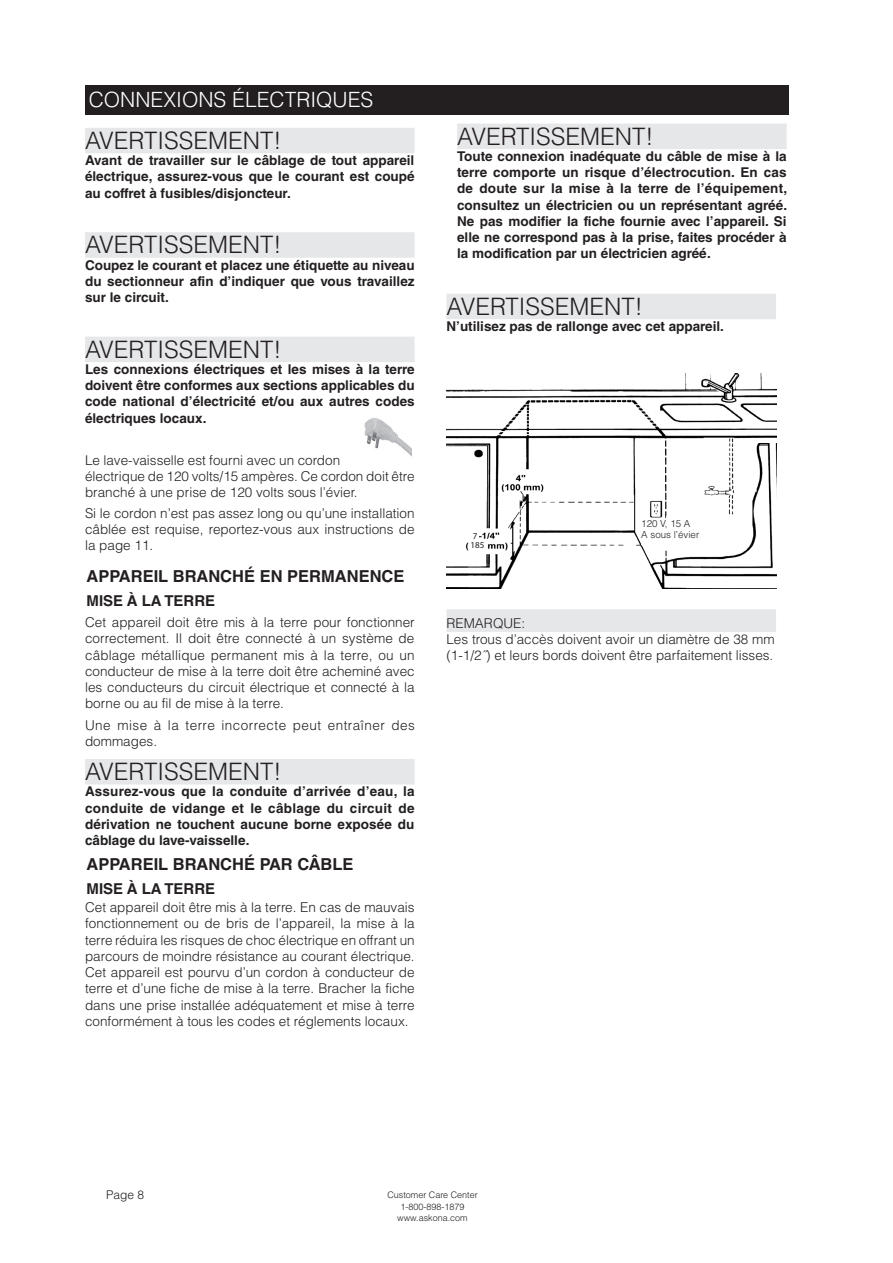
<style>
.page{position:relative;width:893px;height:1263px;background:#fff}
.page>*{position:absolute;margin:0;border:0;box-sizing:border-box;transform-origin:0 0}
.VARNING__text{font:300 24px "Helvetica LT Std";color:#231f20}
.Subhead_1{font:300 21px "Helvetica LT Std";color:#fff}
.Subhead_2{font:700 16.5px "Helvetica LT Std";color:#231f20}
.Subhead_2-2{font:700 15px "Helvetica LT Std";color:#231f20}
.Body_text{font:300 13.5px/16.2px "Helvetica LT Std";color:#231f20;text-align:justify}
.Body_text-2{font:700 13.5px/16.2px "Helvetica LT Std";color:#231f20;text-align:justify}
.Body_text-3{font:300 13.5px/16.2px "Helvetica LT Std";letter-spacing:.035em;color:#231f20}
.OBS__text{font:300 13.5px "Helvetica LT Std";color:#231f20}
.t1{font:300 12px "Helvetica LT Std";color:#231f20}
.Body_text-4{font:300 9.75px "Helvetica LT Std";color:#231f20}
.t2{font:300 9px/12px "Helvetica LT Std";color:#231f20;text-align:center}
.t3{font:9px "Myriad";color:#231f20}
</style>
<div class="page">
<div style="left:85px;top:128px;width:330px;height:25px;background:#e6e7e9"></div>
<div style="left:85px;top:232px;width:330px;height:26px;background:#e6e7e9"></div>
<div style="left:85px;top:337px;width:330px;height:25px;background:#e6e7e9"></div>
<div style="left:85px;top:759px;width:330px;height:25px;background:#e6e7e9"></div>
<div style="left:446px;top:609px;width:330px;height:23px;background:#e6e7e9"></div>
<div style="left:446px;top:294px;width:330px;height:25px;background:#e6e7e9"></div>
<img style="left:364px;top:418px;width:47px;height:38px">
<div style="left:85px;top:85px;width:704px;height:30px;background:#231f20"></div>
<img style="left:446px;top:374px;width:330px;height:215px">
<div style="left:469px;top:541px;width:16px;height:9px;background:#fff"></div>
<div style="left:472px;top:529px;width:7px;height:11px;background:#fff"></div>
<div style="left:641px;top:519px;width:87px;height:23px;background:#fff"></div>
<div style="left:457px;top:124px;width:330px;height:25px;background:#e6e7e9"></div>
<p class="Subhead_1" style="left:89px;top:87px;width:286px">CONNEXIONS ÉLECTRIQUES</p>
<p class="VARNING__text" style="left:85px;top:126px;width:198px">AVERTISSEMENT!</p>
<p class="Body_text-2" style="left:85px;top:152px;width:331px">Avant de travailler sur le câblage de tout appareil électrique, assurez-vous que le courant est coupé au coffret à fusibles/disjoncteur.</p>
<p class="VARNING__text" style="left:85px;top:230px;width:198px">AVERTISSEMENT!</p>
<p class="Body_text-2" style="left:85px;top:257px;width:331px">Coupez le courant et placez une étiquette au niveau du sectionneur afin d’indiquer que vous travaillez sur le circuit.</p>
<p class="VARNING__text" style="left:85px;top:334px;width:198px">AVERTISSEMENT!</p>
<p class="Body_text-2" style="left:85px;top:361px;width:331px">Les connexions électriques et les mises à la terre doivent être conformes aux sections applicables du code national d’électricité et/ou aux autres codes électriques locaux.</p>
<p class="Body_text" style="left:85px;top:453px;width:331px;line-height:15.8px;text-align:left">Le lave-vaisselle est fourni avec un cordon<br>électrique de 120 volts/15 ampères. Ce cordon doit être branché à une prise de 120 volts sous l’évier.</p>
<p class="Body_text" style="left:85px;top:505px;width:331px;line-height:15.8px">Si le cordon n’est pas assez long ou qu’une installation câblée est requise, reportez-vous aux instructions de la page 11.</p>
<p class="Subhead_2" style="left:87px;top:566px;width:319px">APPAREIL BRANCHÉ EN PERMANENCE</p>
<p class="Subhead_2-2" style="left:87px;top:591px;width:130px">MISE À LA TERRE</p>
<p class="Body_text" style="left:85px;top:614px;width:331px">Cet appareil doit être mis à la terre pour fonctionner correctement. Il doit être connecté à un système de câblage métallique permanent mis à la terre, ou un conducteur de mise à la terre doit être acheminé avec les conducteurs du circuit électrique et connecté à la borne ou au fil de mise à la terre.</p>
<p class="Body_text-3" style="left:85px;top:717px;width:331px">Une mise à la terre incorrecte peut entraîner des dommages.</p>
<p class="VARNING__text" style="left:85px;top:757px;width:198px">AVERTISSEMENT!</p>
<p class="Body_text-2" style="left:85px;top:783px;width:331px">Assurez-vous que la conduite d’arrivée d’eau, la conduite de vidange et le câblage du circuit de dérivation ne touchent aucune borne exposée du câblage du lave-vaisselle.</p>
<p class="Subhead_2" style="left:87px;top:854px;width:269px">APPAREIL BRANCHÉ PAR CÂBLE</p>
<p class="Subhead_2-2" style="left:87px;top:879px;width:130px">MISE À LA TERRE</p>
<p class="Body_text" style="left:85px;top:899px;width:331px">Cet appareil doit être mis à la terre. En cas de mauvais fonctionnement ou de bris de l’appareil, la mise à la terre réduira les risques de choc électrique en offrant un parcours de moindre résistance au courant électrique.<br>Cet appareil est pourvu d’un cordon à conducteur de terre et d’une fiche de mise à la terre. Bracher la fiche dans une prise installée adéquatement et mise à terre conformément à tous les codes et réglements locaux.</p>
<p class="VARNING__text" style="left:457px;top:121px;width:198px">AVERTISSEMENT!</p>
<p class="Body_text-2" style="left:457px;top:148px;width:332px">Toute connexion inadéquate du câble de mise à la terre comporte un risque d’électrocution. En cas de doute sur la mise à la terre de l’équipement, consultez un électricien ou un représentant agréé.<br>Ne pas modifier la fiche fournie avec l’appareil. Si elle ne correspond pas à la prise, faites procéder à la modification par un électricien agréé.</p>
<p class="VARNING__text" style="left:446px;top:291px;width:198px">AVERTISSEMENT!</p>
<p class="Body_text-2" style="left:446px;top:318px;width:279px">N’utilisez pas de rallonge avec cet appareil.</p>
<p class="t3" style="left:473px;top:531px;width:6px">7</p>
<p class="t3" style="left:471px;top:541px;width:15px">185</p>
<p class="Body_text-4" style="left:641px;top:517px;width:51px">120 V, 15 A</p>
<p class="Body_text-4" style="left:641px;top:529px;width:59px">A sous l’évier</p>
<p class="OBS__text" style="left:446px;top:614px;width:80px">REMARQUE:</p>
<p class="Body_text" style="left:446px;top:631px;width:330px">Les trous d’accès doivent avoir un diamètre de 38 mm (1-1/2˝) et leurs bords doivent être parfaitement lisses.</p>
<p class="t1" style="left:106px;top:1187px;width:40px">Page 8</p>
<p class="t2" style="left:387px;top:1188px;width:92px">Customer Care Center<br>1-800-898-1879</p>
<p class="t2" style="left:397px;top:1211px;width:72px">www.askona.com</p>
</div>
